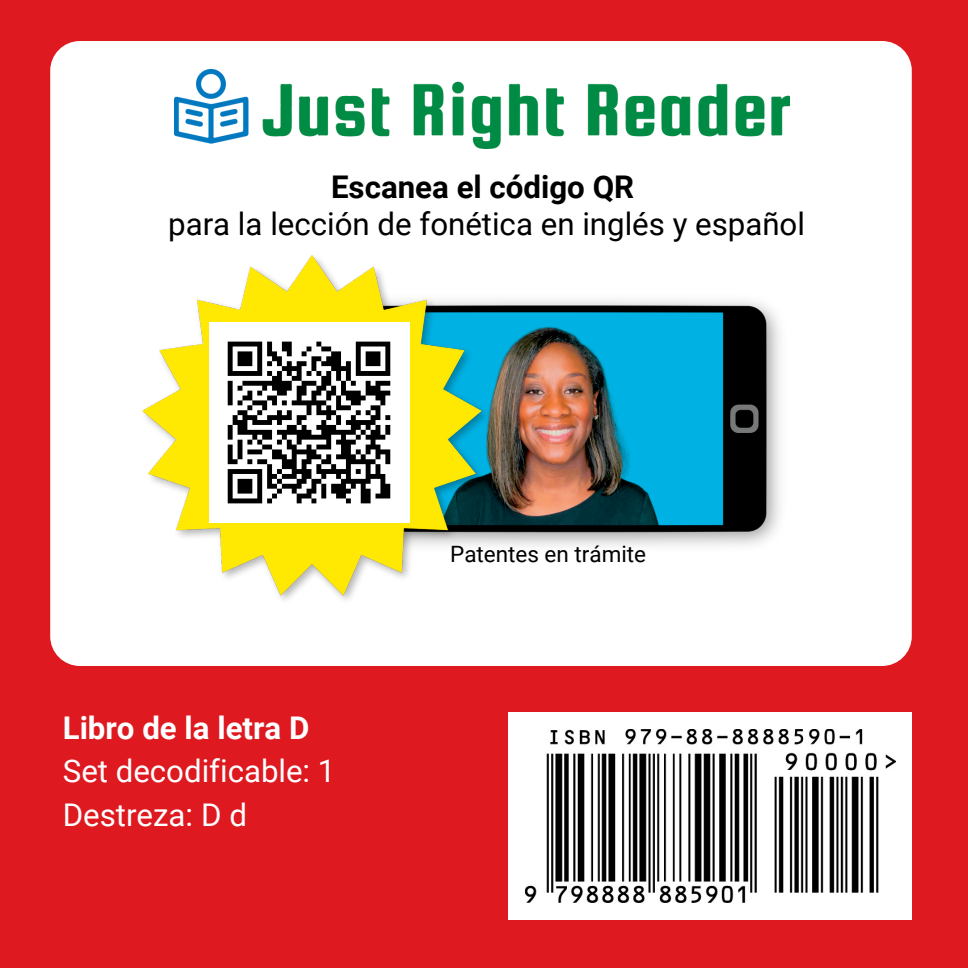
<style>
.page{position:relative;width:968px;height:968px;background:#de1920}
.page>*{position:absolute;margin:0;border:0;box-sizing:border-box;transform-origin:0 0}
.t1{font:31.25px "Roboto";color:#000}
.t2{font:31.25px/43.2px "Roboto";color:#fff}
.t3{font:700 31.25px "Roboto";color:#000}
.t4{font:700 31.25px "Roboto";color:#fff}
.t5{font:22.5px "Roboto";color:#000}
</style>
<div class="page">
<div style="left:50px;top:41px;width:861px;height:625px;background:#fff;border-radius:30px"></div>
<div style="left:508px;top:712px;width:403px;height:207px;background:#fff"></div>
<img style="left:174px;top:70px;width:615px;height:79px">
<img style="left:495px;top:300px;width:285px;height:246px">
<img style="left:142px;top:255px;width:353px;height:345px">
<img style="left:209px;top:322px;width:200px;height:201px">
<img style="left:525px;top:729px;width:370px;height:173px">
<p class="t3" style="left:331px;top:169px;width:305px">Escanea el código QR</p>
<p class="t1" style="left:168px;top:206px;width:638px">para la lección de fonética en inglés y español</p>
<p class="t4" style="left:63px;top:710px;width:248px">Libro de la letra D</p>
<p class="t2" style="left:63px;top:750px;width:274px">Set decodificable: 1<br>Destreza: D d</p>
<p class="t5" style="left:450px;top:541px;width:197px">Patentes en trámite</p>
</div>
